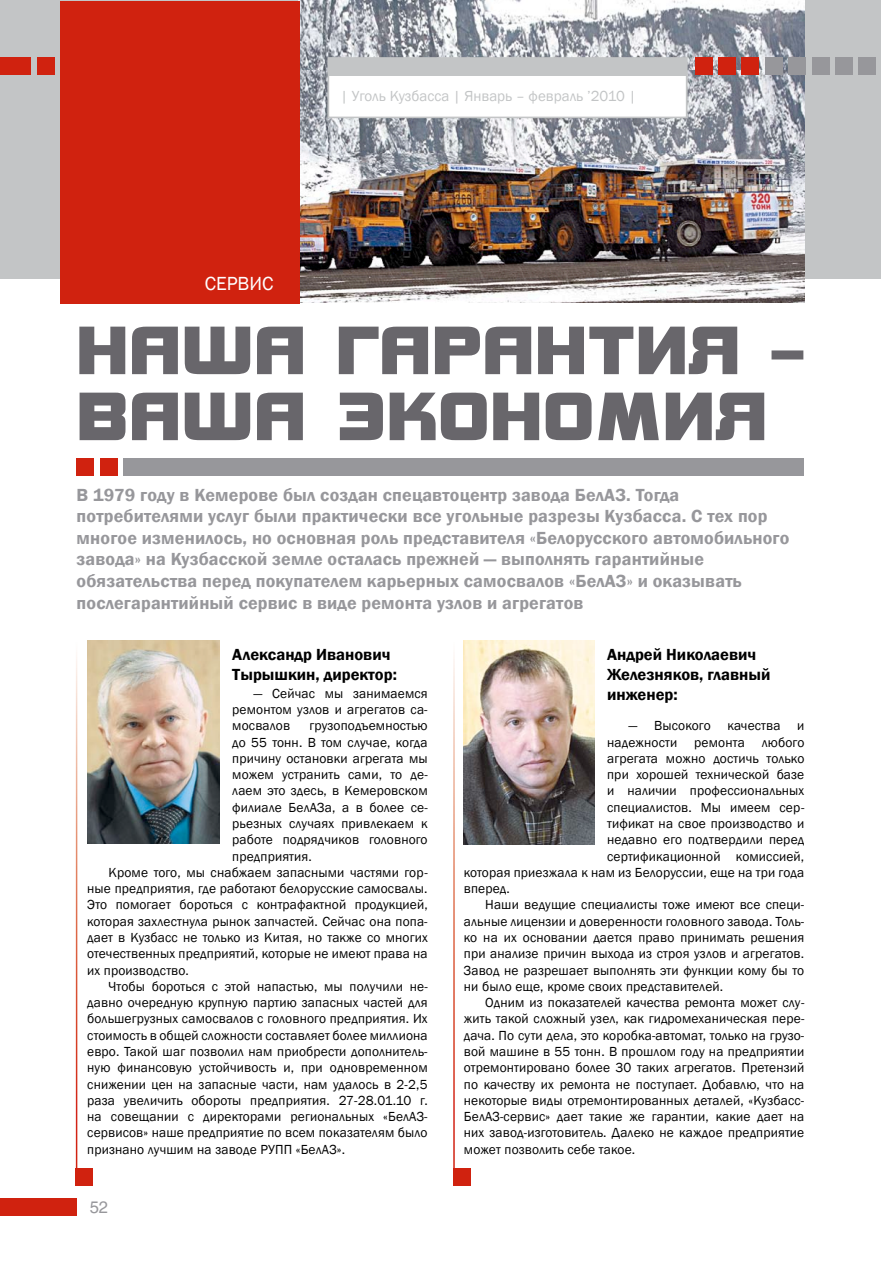
<style>
.page{position:relative;width:881px;height:1263px;background:#fff}
.page>*{position:absolute;margin:0;border:0;box-sizing:border-box;transform-origin:0 0}
.t1{font:19.5px "Franklin Gothic";color:#fff}
.t2{font:600 18px/21.6px "Franklin Gothic";letter-spacing:.01em;color:#97979b}
.t3{font:600 16.5px/19.8px "Franklin Gothic";color:#000}
.t4{font:16.5px "Helios";color:#97979b}
.t5{font:15px "Franklin Gothic";color:#c3c5c6}
.t6{font:13.5px/16.4px "Franklin Gothic";letter-spacing:.01em;color:#000;text-align:justify}
</style>
<div class="page">
<div style="left:0;top:0;width:880px;height:278px;background:#c3c5c6"></div>
<img style="left:300px;top:69px;width:504px;height:234px">
<img style="left:300px;top:1px;width:504px;height:68px">
<div style="left:327px;top:57px;width:360px;height:61px;background:#fff;border:2px solid #c3c5c6"></div>
<div style="left:858px;top:58px;width:17px;height:17px;background:#97979b"></div>
<div style="left:327px;top:59px;width:359px;height:17px;background:#c3c5c6"></div>
<div style="left:0;top:1198px;width:77px;height:17px;background:#d0220f"></div>
<div style="left:37px;top:58px;width:17px;height:17px;background:#d0220f"></div>
<div style="left:0;top:58px;width:30px;height:17px;background:#d0220f"></div>
<div style="left:835px;top:58px;width:17px;height:17px;background:#97979b"></div>
<div style="left:811px;top:58px;width:17px;height:17px;background:#97979b"></div>
<div style="left:788px;top:58px;width:17px;height:17px;background:#97979b"></div>
<div style="left:765px;top:58px;width:17px;height:17px;background:#97979b"></div>
<div style="left:741px;top:58px;width:17px;height:17px;background:#d0220f"></div>
<div style="left:718px;top:58px;width:17px;height:17px;background:#d0220f"></div>
<div style="left:694px;top:58px;width:17px;height:17px;background:#d0220f"></div>
<div style="left:60px;top:1px;width:240px;height:303px;background:#d0220f"></div>
<svg style="left:80px;top:393px;width:684px;height:47px"></svg>
<svg style="left:79px;top:327px;width:724px;height:47px"></svg>
<img style="left:87px;top:640px;width:132px;height:204px">
<img style="left:463px;top:640px;width:131px;height:204px">
<div style="left:123px;top:458px;width:681px;height:17px;background:#97979b"></div>
<div style="left:100px;top:458px;width:17px;height:17px;background:#d0220f"></div>
<div style="left:77px;top:458px;width:17px;height:17px;background:#d0220f"></div>
<div style="left:76px;top:1168px;width:17px;height:17px;background:#d0220f"></div>
<div style="left:453px;top:1168px;width:17px;height:17px;background:#d0220f"></div>
<h1 class="t1" style="left:205px;top:271px;width:24px">Сервис</h1>
<p class="t5" style="left:340px;top:87px;width:297px">| Уголь Кузбасса | Январь – февраль ’2010 |</p>
<p class="t2" style="left:77px;top:484px;width:714px">В 1979 году в Кемерове был создан спецавтоцентр завода БелАЗ. Тогда потребителями услуг были практически все угольные разрезы Кузбасса. С тех пор многое изменилось, но основная роль представителя «Белорусского автомобильного завода» на Кузбасской земле осталась прежней — выполнять гарантийные обязательства перед покупателем карьерных самосвалов «БелАЗ» и оказывать послегарантийный сервис в виде ремонта узлов и агрегатов</p>
<p class="t3" style="left:232px;top:645px;width:166px">Александр Иванович<br>Тырышкин, директор:</p>
<p class="t6" style="left:232px;top:685px;width:197px;text-indent:21px">— Сейчас мы занимаемся ремонтом узлов и агрегатов са&shy;мосвалов</p>
<p class="t3" style="left:607px;top:645px;width:165px">Андрей Николаевич<br>Железняков, главный инженер:</p>
<p class="t6" style="left:607px;top:718px;width:198px;text-indent:21px">— Высокого качества и надежности</p>
<p class="t6" style="left:309px;top:718px;width:120px">грузоподъемностью</p>
<p class="t6" style="left:232px;top:734px;width:197px">до 55 тонн. В том случае, когда</p>
<p class="t6" style="left:232px;top:750px;width:197px">причину остановки агрегата мы</p>
<p class="t6" style="left:232px;top:767px;width:197px">можем устранить сами, то де-</p>
<p class="t6" style="left:232px;top:783px;width:197px">лаем это здесь, в Кемеровском</p>
<p class="t6" style="left:232px;top:799px;width:197px">филиале БелАЗа, а в более се-</p>
<p class="t6" style="left:232px;top:815px;width:197px">рьезных случаях привлекаем к</p>
<p class="t6" style="left:232px;top:832px;width:197px">работе подрядчиков головного</p>
<p class="t6" style="left:232px;top:848px;width:81px">предприятия.</p>
<p class="t6" style="left:108px;top:864px;width:320px">Кроме того, мы снабжаем запасными частями гор-</p>
<p class="t6" style="left:87px;top:881px;width:342px">ные предприятия, где работают белорусские самосвалы.</p>
<p class="t6" style="left:87px;top:897px;width:342px">Это помогает бороться с контрафактной продукцией,</p>
<p class="t6" style="left:87px;top:913px;width:342px">которая захлестнула рынок запчастей. Сейчас она попа-</p>
<p class="t6" style="left:87px;top:929px;width:342px">дает в Кузбасс не только из Китая, но также со многих</p>
<p class="t6" style="left:87px;top:946px;width:342px">отечественных предприятий, которые не имеют права на</p>
<p class="t6" style="left:87px;top:962px;width:103px">их производство.</p>
<p class="t6" style="left:108px;top:978px;width:320px">Чтобы бороться с этой напастью, мы получили не-</p>
<p class="t6" style="left:87px;top:995px;width:342px">давно очередную крупную партию запасных частей для</p>
<p class="t6" style="left:87px;top:1011px;width:342px">большегрузных самосвалов с головного предприятия. Их</p>
<p class="t6" style="left:87px;top:1027px;width:342px">стоимость в общей сложности составляет более миллиона</p>
<p class="t6" style="left:87px;top:1043px;width:342px">евро. Такой шаг позволил нам приобрести дополнитель-</p>
<p class="t6" style="left:87px;top:1060px;width:342px">ную финансовую устойчивость и, при одновременном</p>
<p class="t6" style="left:87px;top:1076px;width:342px">снижении цен на запасные части, нам удалось в 2-2,5</p>
<p class="t6" style="left:87px;top:1092px;width:342px">раза увеличить обороты предприятия. 27-28.01.10 г.</p>
<p class="t6" style="left:87px;top:1109px;width:342px">на совещании с директорами региональных «БелАЗ-</p>
<p class="t6" style="left:87px;top:1125px;width:342px">сервисов» наше предприятие по всем показателям было</p>
<p class="t6" style="left:87px;top:1141px;width:259px">признано лучшим на заводе РУПП «БелАЗ».</p>
<p class="t6" style="left:694px;top:734px;width:52px">ремонта</p>
<p class="t6" style="left:761px;top:734px;width:44px">любого</p>
<p class="t6" style="left:607px;top:750px;width:198px">агрегата можно достичь только</p>
<p class="t6" style="left:607px;top:767px;width:198px">при хорошей технической базе</p>
<p class="t6" style="left:607px;top:783px;width:198px">и наличии профессиональных</p>
<p class="t6" style="left:607px;top:799px;width:199px">специалистов. Мы имеем сер-</p>
<p class="t6" style="left:607px;top:815px;width:198px">тификат на свое производство и</p>
<p class="t6" style="left:607px;top:832px;width:198px">недавно его подтвердили перед</p>
<p class="t6" style="left:607px;top:848px;width:198px">сертификационной комиссией,</p>
<p class="t6" style="left:463px;top:864px;width:342px">которая приезжала к нам из Белоруссии, еще на три года</p>
<p class="t6" style="left:463px;top:881px;width:47px">вперед.</p>
<p class="t6" style="left:485px;top:897px;width:320px">Наши ведущие специалисты тоже имеют все специ-</p>
<p class="t6" style="left:463px;top:913px;width:342px">альные лицензии и доверенности головного завода. Толь-</p>
<p class="t6" style="left:463px;top:929px;width:342px">ко на их основании дается право принимать решения</p>
<p class="t6" style="left:463px;top:946px;width:342px">при анализе причин выхода из строя узлов и агрегатов.</p>
<p class="t6" style="left:463px;top:962px;width:342px">Завод не разрешает выполнять эти функции кому бы то</p>
<p class="t6" style="left:463px;top:978px;width:261px">ни было еще, кроме своих представителей.</p>
<p class="t6" style="left:485px;top:995px;width:320px">Одним из показателей качества ремонта может слу-</p>
<p class="t6" style="left:463px;top:1011px;width:342px">жить такой сложный узел, как гидромеханическая пере-</p>
<p class="t6" style="left:463px;top:1027px;width:342px">дача. По сути дела, это коробка-автомат, только на грузо-</p>
<p class="t6" style="left:463px;top:1043px;width:342px">вой машине в 55 тонн. В прошлом году на предприятии</p>
<p class="t6" style="left:463px;top:1060px;width:342px">отремонтировано более 30 таких агрегатов. Претензий</p>
<p class="t6" style="left:463px;top:1076px;width:342px">по качеству их ремонта не поступает. Добавлю, что на</p>
<p class="t6" style="left:463px;top:1092px;width:342px">некоторые виды отремонтированных деталей, «Кузбасс-</p>
<p class="t6" style="left:463px;top:1109px;width:342px">БелАЗ-сервис» дает такие же гарантии, какие дает на</p>
<p class="t6" style="left:463px;top:1125px;width:342px">них завод-изготовитель. Далеко не каждое предприятие</p>
<p class="t6" style="left:463px;top:1141px;width:173px">может позволить себе такое.</p>
<p class="t4" style="left:90px;top:1197px;width:20px">52</p>
</div>
